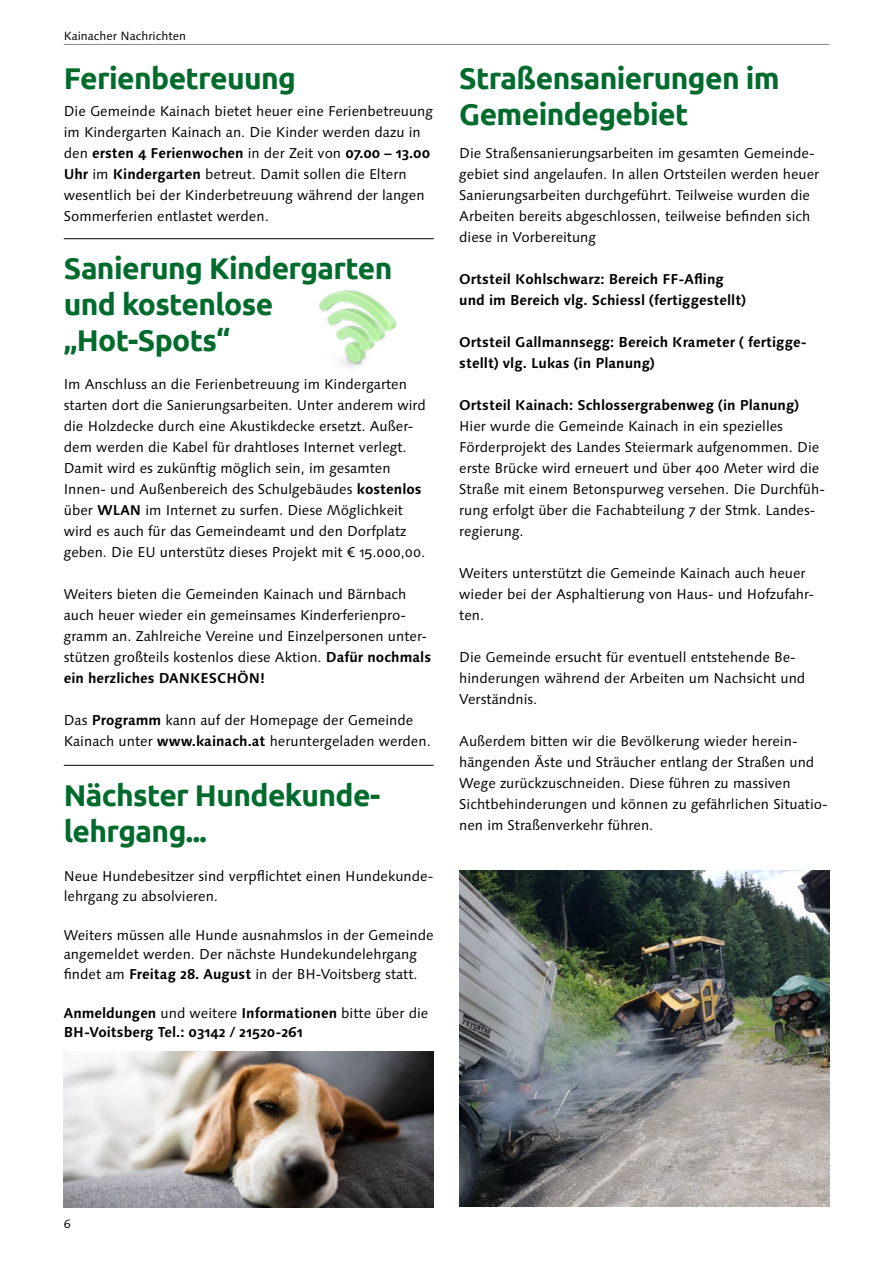
<style>
.page{position:relative;width:893px;height:1263px;background:#fff}
.page>*{position:absolute;margin:0;border:0;box-sizing:border-box;transform-origin:0 0}
.t1{font:700 30px/36px "Ubuntu";letter-spacing:-.02em;color:#006b2d}
.t2{font:14.25px/21px "Linotype Syntax Os F";color:#000}
.t3{font:700 14.25px/21px "Linotype Syntax Os F";color:#000}
.t4{font:12px "Linotype Syntax Os F";color:#000}
.s1{font-weight:700}
.s2{font-weight:400}
</style>
<div class="page">
<hr style="left:64px;top:238px;width:370px;height:1px;background:#000">
<hr style="left:64px;top:765px;width:370px;height:1px;background:#000">
<img style="left:64px;top:1051px;width:370px;height:157px">
<img style="left:459px;top:871px;width:370px;height:336px">
<img style="left:319px;top:290px;width:78px;height:77px">
<hr style="left:64px;top:44px;width:765px;height:1px;background:#878787">
<p class="t4" style="left:64px;top:29px;width:124px">Kainacher Nachrichten</p>
<h1 class="t1" style="left:64px;top:60px;width:234px">Ferienbetreuung</h1>
<p class="t2" style="left:64px;top:101px;width:371px">Die Gemeinde Kainach bietet heuer eine Ferienbetreuung im Kindergarten Kainach an. Die Kinder werden dazu in den <span class="s1">ersten 4 Ferienwochen</span> in der Zeit von <span class="s1">07.00 – 13.00<br>Uhr</span> im <span class="s1">Kindergarten</span> betreut. Damit sollen die Eltern wesentlich bei der Kinderbetreuung während der langen Sommerferien entlastet werden.</p>
<h1 class="t1" style="left:64px;top:250px;width:330px">Sanierung Kindergarten und kostenlose „Hot-Spots“</h1>
<p class="t2" style="left:64px;top:374px;width:364px">Im Anschluss an die Ferienbetreuung im Kindergarten starten dort die Sanierungsarbeiten. Unter anderem wird die Holzdecke durch eine Akustikdecke ersetzt. Außer&shy;dem werden die Kabel für drahtloses Internet verlegt.<br>Damit wird es zukünftig möglich sein, im gesamten Innen- und Außenbereich des Schulgebäudes <span class="s1">kostenlos </span>über <span class="s1">WLAN</span> im Internet zu surfen. Diese Möglichkeit wird es auch für das Gemeindeamt und den Dorfplatz geben. Die EU unterstütz dieses Projekt mit € 15.000,00.</p>
<p class="t2" style="left:64px;top:584px;width:369px">Weiters bieten die Gemeinden Kainach und Bärnbach auch heuer wieder ein gemeinsames Kinderferienpro&shy;gramm an. Zahlreiche Vereine und Einzelpersonen unter&shy;stützen großteils kostenlos diese Aktion. <span class="s1">Dafür nochmals ein herzliches DANKESCHÖN!</span></p>
<p class="t2" style="left:64px;top:710px;width:369px">Das <span class="s1">Programm</span> kann auf der Homepage der Gemeinde<br>Kainach unter <span class="s1">www.kainach.at</span> heruntergeladen werden.</p>
<h1 class="t1" style="left:64px;top:777px;width:318px">Nächster Hundekunde&shy;lehrgang...</h1>
<p class="t2" style="left:64px;top:866px;width:371px;line-height:19.5px">Neue Hundebesitzer sind verpflichtet einen Hundekunde&shy;lehrgang zu absolvieren.</p>
<p class="t2" style="left:64px;top:925px;width:371px;line-height:19.5px">Weiters müssen alle Hunde ausnahmslos in der Gemeinde angemeldet werden. Der nächste Hundekundelehrgang findet am <span class="s1">Freitag 28. August</span> in der BH-Voitsberg statt.</p>
<p class="t3" style="left:64px;top:1003px;width:366px;line-height:19.5px">Anmeldungen <span class="s2">und weitere</span> Informationen <span class="s2">bitte über die<br></span>BH-Voitsberg Tel.: 03142 / 21520-261</p>
<h1 class="t1" style="left:459px;top:60px;width:322px">Straßensanierungen im<br>Gemeindegebiet</h1>
<p class="t2" style="left:459px;top:143px;width:362px">Die Straßensanierungsarbeiten im gesamten Gemeinde&shy;gebiet sind angelaufen. In allen Ortsteilen werden heuer Sanierungsarbeiten durchgeführt. Teilweise wurden die Arbeiten bereits abgeschlossen, teilweise befinden sich diese in Vorbereitung</p>
<p class="t3" style="left:459px;top:268px;width:288px">Ortsteil Kohlschwarz: Bereich FF-Afling und im Bereich vlg. Schiessl (fertiggestellt)</p>
<p class="t3" style="left:459px;top:331px;width:349px">Ortsteil Gallmannsegg: Bereich Krameter ( fertigge&shy;stellt) vlg. Lukas (in Planung)</p>
<p class="t3" style="left:459px;top:394px;width:341px">Ortsteil Kainach: Schlossergrabenweg (in Planung)</p>
<p class="t2" style="left:459px;top:416px;width:367px">Hier wurde die Gemeinde Kainach in ein spezielles Förderprojekt des Landes Steiermark aufgenommen. Die erste Brücke wird erneuert und über 400 Meter wird die Straße mit einem Betonspurweg versehen. Die Durchfüh&shy;rung erfolgt über die Fachabteilung 7 der Stmk. Landes&shy;regierung.</p>
<p class="t2" style="left:459px;top:563px;width:356px">Weiters unterstützt die Gemeinde Kainach auch heuer wieder bei der Asphaltierung von Haus- und Hofzufahr&shy;ten.</p>
<p class="t2" style="left:459px;top:647px;width:348px">Die Gemeinde ersucht für eventuell entstehende Be&shy;hinderungen während der Arbeiten um Nachsicht und<br>Verständnis.</p>
<p class="t2" style="left:459px;top:731px;width:370px">Außerdem bitten wir die Bevölkerung wieder herein&shy;hängenden Äste und Sträucher entlang der Straßen und Wege zurückzuschneiden. Diese führen zu massiven Sichtbehinderungen und können zu gefährlichen Situatio&shy;nen im Straßenverkehr führen.</p>
<p class="t4" style="left:64px;top:1217px;width:9px">6</p>
</div>
